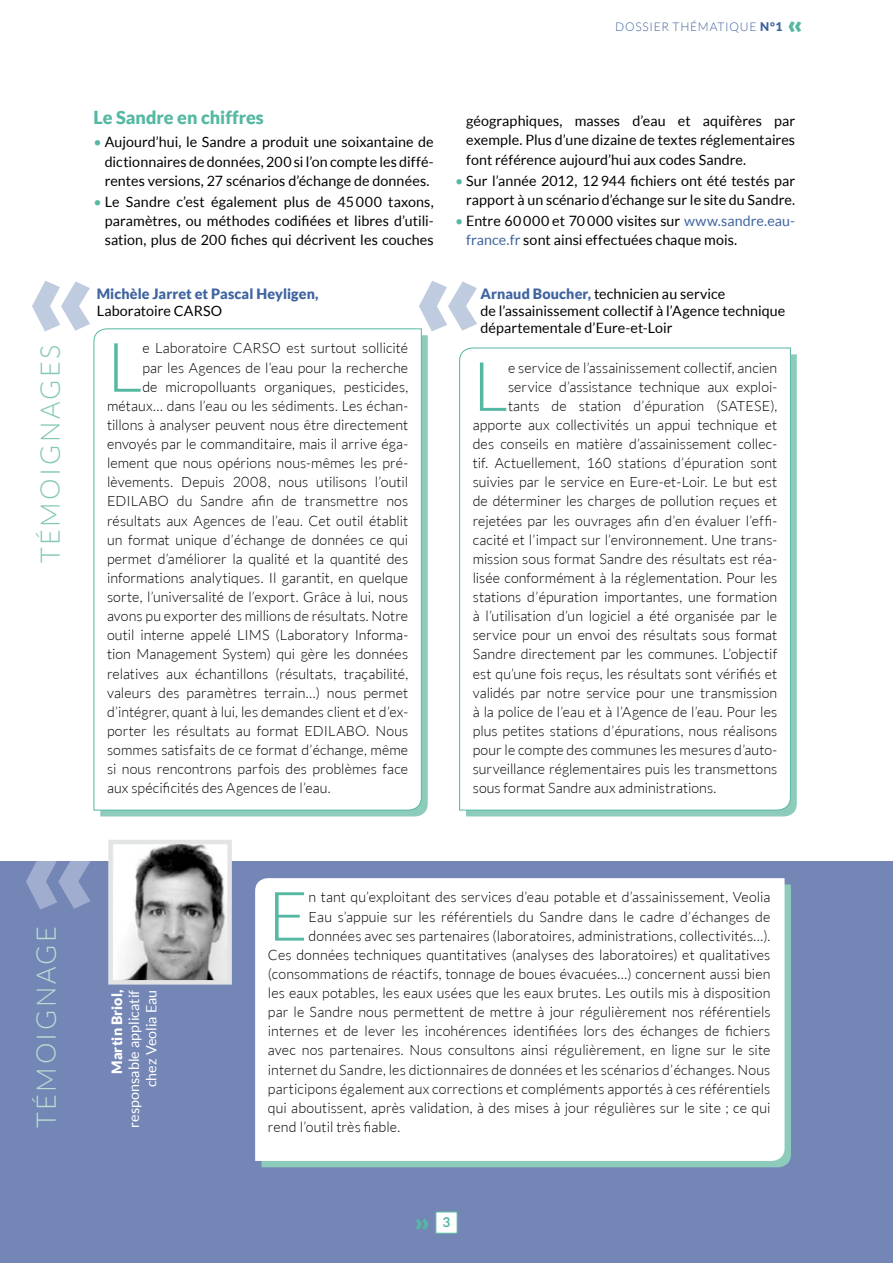
<style>
.page{position:relative;width:893px;height:1263px;background:#fff}
.page>*{position:absolute;margin:0;border:0;box-sizing:border-box;transform-origin:0 0}
.t1{font:800 137.85px "The Sans";color:#fff}
.t2{font:300 68.25px "Lato";color:#55b8a3}
.t3{font:300 27px "Lato";letter-spacing:.095em;color:#83c7b6}
.t4{font:300 27px "Lato";letter-spacing:.095em;color:#b9ddd2}
.t5{font:900 18px "Lato";letter-spacing:-.005em;color:#55b8a3}
.t6{font:300 14.25px "Lato";letter-spacing:.005em;color:#000}
.t7{font:14.25px/19px "Lato";letter-spacing:.005em;color:#000;text-align:justify}
.t8{font:14.25px/17.2px "Lato";letter-spacing:.005em;color:#fff;text-align:right}
.t9{font:900 14.25px "Lato";letter-spacing:.005em;color:#3f64a0}
.t10{font:900 14.25px "Lato";letter-spacing:.01em;color:#fff}
.t11{font:700 13.5px "Lato";color:#55b8a3}
.t12{font:300 12px "Lato";letter-spacing:.065em;color:#3f64a0}
.s1{font-weight:900}
.s2{color:#55b8a3}
.s3{color:#3f64a0}
.s4{font-weight:900;color:#3f64a0}
</style>
<div class="page">
<div style="left:0;top:861px;width:893px;height:402px;background:#7486b6"></div>
<div style="left:261px;top:884px;width:530px;height:283px;background:#8dcbbb"></div>
<img style="left:113px;top:845px;width:114px;height:134px">
<div style="left:108px;top:840px;width:124px;height:144px;border:4px solid #e3e4e4"></div>
<div style="left:255px;top:878px;width:529px;height:283px;background:#fff"></div>
<svg style="left:100px;top:335px;width:328px;height:481px;background:#90ccbd"></svg>
<svg style="left:466px;top:354px;width:331px;height:462px;background:#90ccbc"></svg>
<svg style="left:93px;top:328px;width:329px;height:483px"></svg>
<svg style="left:459px;top:347px;width:332px;height:464px"></svg>
<svg style="left:32px;top:281px;width:58px;height:50px"></svg>
<svg style="left:419px;top:281px;width:58px;height:50px"></svg>
<div style="left:436px;top:1212px;width:21px;height:21px;background:#fff"></div>
<h3 class="t3" style="left:36px;top:563px;width:220px;rotate:-90deg">témoi gnageS</h3>
<p class="t12" style="left:615px;top:20px;width:9px">dossier</p>
<p class="t12" style="left:672px;top:20px;width:111px">th émati que <span class="s1">N°1</span></p>
<p class="t5" style="left:94px;top:107px;width:172px">Le Sandre en chiffres</p>
<p class="t7" style="left:105px;top:133px;width:331px;text-indent:-11px"><span class="s2">•</span> Aujourd’hui, le Sandre a produit une soixantaine de dictionnaires de données, 200 si l’on compte les diffé&shy;rentes versions, 27 scénarios d’échange de données.</p>
<p class="t7" style="left:105px;top:192px;width:331px;text-indent:-11px"><span class="s2">•</span> Le Sandre c’est également plus de 45000 taxons, paramètres, ou méthodes codifiées et libres d’utili&shy;sation, plus de 200 fiches qui décrivent les couches</p>
<p class="t9" style="left:97px;top:285px;width:223px">Michèle Jarret et Pascal Heyligen,</p>
<p class="t7" style="left:97px;top:301px;width:127px">Laboratoire CARSO</p>
<h2 class="t2" style="left:107px;top:331px;width:36px">L</h2>
<p class="t6" style="left:142px;top:341px;width:267px">e Laboratoire CARSO est surtout sollicité</p>
<p class="t6" style="left:142px;top:360px;width:267px">par les Agences de l’eau pour la recherche</p>
<p class="t6" style="left:142px;top:379px;width:267px">de micropolluants organiques, pesticides,</p>
<p class="t6" style="left:107px;top:398px;width:303px">métaux… dans l’eau ou les sédiments. Les échan-</p>
<p class="t6" style="left:107px;top:417px;width:303px">tillons à analyser peuvent nous être directement</p>
<p class="t6" style="left:107px;top:436px;width:303px">envoyés par le commanditaire, mais il arrive éga-</p>
<p class="t6" style="left:107px;top:455px;width:303px">lement que nous opérions nous-mêmes les pré-</p>
<p class="t6" style="left:107px;top:475px;width:303px">lèvements. Depuis 2008, nous utilisons l’outil</p>
<p class="t6" style="left:107px;top:494px;width:303px">EDILABO du Sandre afin de transmettre nos</p>
<p class="t6" style="left:107px;top:513px;width:303px">résultats aux Agences de l’eau. Cet outil établit</p>
<p class="t6" style="left:107px;top:532px;width:303px">un format unique d’échange de données ce qui</p>
<p class="t6" style="left:107px;top:551px;width:303px">permet d’améliorer la qualité et la quantité des</p>
<p class="t6" style="left:107px;top:570px;width:303px">informations analytiques. Il garantit, en quelque</p>
<p class="t6" style="left:107px;top:589px;width:303px">sorte, l’universalité de l’export. Grâce à lui, nous</p>
<p class="t6" style="left:107px;top:608px;width:303px">avons pu exporter des millions de résultats. Notre</p>
<p class="t6" style="left:107px;top:628px;width:303px">outil interne appelé LIMS (Laboratory Informa-</p>
<p class="t6" style="left:107px;top:647px;width:303px">tion Management System) qui gère les données</p>
<p class="t6" style="left:107px;top:666px;width:303px">relatives aux échantillons (résultats, traçabilité,</p>
<p class="t6" style="left:107px;top:685px;width:303px">valeurs des paramètres terrain…) nous permet</p>
<p class="t6" style="left:107px;top:704px;width:303px">d’intégrer, quant à lui, les demandes client et d’ex-</p>
<p class="t6" style="left:107px;top:723px;width:303px">porter les résultats au format EDILABO. Nous</p>
<p class="t6" style="left:107px;top:742px;width:303px">sommes satisfaits de ce format d’échange, même</p>
<p class="t6" style="left:107px;top:761px;width:303px">si nous rencontrons parfois des problèmes face</p>
<p class="t6" style="left:107px;top:781px;width:225px">aux spécificités des Agences de l’eau.</p>
<p class="t7" style="left:466px;top:111px;width:330px">géographiques, masses d’eau et aquifères par exemple. Plus d’une dizaine de textes réglementaires font référence aujourd’hui aux codes Sandre.</p>
<p class="t7" style="left:455px;top:171px;width:342px;text-align:right"><span class="s2">•</span> Sur l’année 2012, 12944 fichiers ont été testés par rapport à un scénario d’échange sur le site du Sandre.</p>
<p class="t7" style="left:466px;top:211px;width:331px;text-indent:-11px"><span class="s2">•</span> Entre 60000 et 70000 visites sur <span class="s3">www.sandre.eau&shy;france.fr</span> sont ainsi effectuées chaque mois.</p>
<p class="t7" style="left:480px;top:285px;width:306px;line-height:17.2px;text-align:left"><span class="s4">Arnaud Boucher,</span> technicien au service<br>de l’assainissement collectif à l’Agence technique départementale d’Eure-et-Loir</p>
<h2 class="t2" style="left:473px;top:350px;width:36px">L</h2>
<p class="t6" style="left:508px;top:360px;width:271px">e service de l’assainissement collectif, ancien</p>
<p class="t6" style="left:508px;top:379px;width:271px">service d’assistance technique aux exploi-</p>
<p class="t6" style="left:508px;top:398px;width:271px">tants de station d’épuration (SATESE),</p>
<p class="t6" style="left:473px;top:417px;width:306px">apporte aux collectivités un appui technique et</p>
<p class="t6" style="left:473px;top:436px;width:306px">des conseils en matière d’assainissement collec-</p>
<p class="t6" style="left:473px;top:455px;width:306px">tif. Actuellement, 160 stations d’épuration sont</p>
<p class="t6" style="left:473px;top:475px;width:306px">suivies par le service en Eure-et-Loir. Le but est</p>
<p class="t6" style="left:473px;top:494px;width:306px">de déterminer les charges de pollution reçues et</p>
<p class="t6" style="left:473px;top:513px;width:306px">rejetées par les ouvrages afin d’en évaluer l’effi-</p>
<p class="t6" style="left:473px;top:532px;width:306px">cacité et l’impact sur l’environnement. U ne trans-</p>
<p class="t6" style="left:473px;top:551px;width:306px">mission sous format Sandre des résultats est réa-</p>
<p class="t6" style="left:473px;top:570px;width:306px">lisée conformément à la réglementation. Pour les</p>
<p class="t6" style="left:473px;top:589px;width:306px">stations d’épuration importantes, une formation</p>
<p class="t6" style="left:473px;top:608px;width:306px">à l’utilisation d’un logiciel a été organisée par le</p>
<p class="t6" style="left:473px;top:628px;width:306px">service pour un envoi des résultats sous format</p>
<p class="t6" style="left:473px;top:647px;width:306px">Sandre directement par les communes. L’objectif</p>
<p class="t6" style="left:473px;top:666px;width:306px">est qu’une fois reçus, les résultats sont vérifiés et</p>
<p class="t6" style="left:473px;top:685px;width:306px">validés par notre service pour une transmission</p>
<p class="t6" style="left:473px;top:704px;width:306px">à la police de l’eau et à l’Agence de l’eau. Pour les</p>
<p class="t6" style="left:473px;top:723px;width:306px">plus petites stations d’épurations, nous réalisons</p>
<p class="t6" style="left:473px;top:742px;width:306px">pour le compte des communes les mesures d’auto-</p>
<p class="t6" style="left:473px;top:761px;width:306px">surveillance réglementaires puis les transmettons</p>
<p class="t6" style="left:473px;top:781px;width:245px">sous format Sandre aux administrations.</p>
<h1 class="t1" style="left:21px;top:753px;width:77px">«</h1>
<h3 class="t4" style="left:32px;top:1128px;width:199px;rotate:-90deg">témoignage</h3>
<p class="t10" style="left:108px;top:1074px;width:86px;rotate:-90deg">Martin Briol,</p>
<p class="t8" style="left:125px;top:1128px;width:140px;rotate:-90deg">responsable applicatif chez Veolia Eau</p>
<h2 class="t2" style="left:268px;top:879px;width:42px">E</h2>
<p class="t6" style="left:309px;top:890px;width:463px">n tant qu’exploitant des services d’eau potable et d’assainissement, Veolia</p>
<p class="t6" style="left:309px;top:909px;width:463px">Eau s’appuie sur les référentiels du Sandre dans le cadre d’échanges de</p>
<p class="t6" style="left:309px;top:928px;width:463px">données avec ses partenaires (laboratoires, administrations, collectivités…).</p>
<p class="t6" style="left:268px;top:947px;width:504px">Ces données techniques quantitatives (analyses des laboratoires) et qualitatives</p>
<p class="t6" style="left:268px;top:966px;width:504px">(consommations de réactifs, tonnage de boues évacuées…) concernent aussi bien</p>
<p class="t6" style="left:268px;top:985px;width:504px">les eaux potables, les eaux usées que les eaux brutes. Les outils mis à disposition</p>
<p class="t6" style="left:268px;top:1004px;width:504px">par le Sandre nous permettent de mettre à jour régulièrement nos référentiels</p>
<p class="t6" style="left:268px;top:1023px;width:504px">internes et de lever les incohérences identifiées lors des échanges de fichiers</p>
<p class="t6" style="left:268px;top:1042px;width:504px">avec nos partenaires. Nous consultons ainsi régulièrement, en ligne sur le site</p>
<p class="t6" style="left:268px;top:1062px;width:504px">internet du Sandre, les dictionnaires de données et les scénarios d’échanges. Nous</p>
<p class="t6" style="left:268px;top:1081px;width:504px">participons également aux corrections et compléments apportés à ces référentiels</p>
<p class="t6" style="left:268px;top:1100px;width:504px">qui aboutissent, après validation, à des mises à jour régulières sur le site ; ce qui</p>
<p class="t6" style="left:268px;top:1119px;width:134px">rend l’outil très fiable.</p>
<p class="t11" style="left:443px;top:1215px;width:9px">3</p>
</div>
